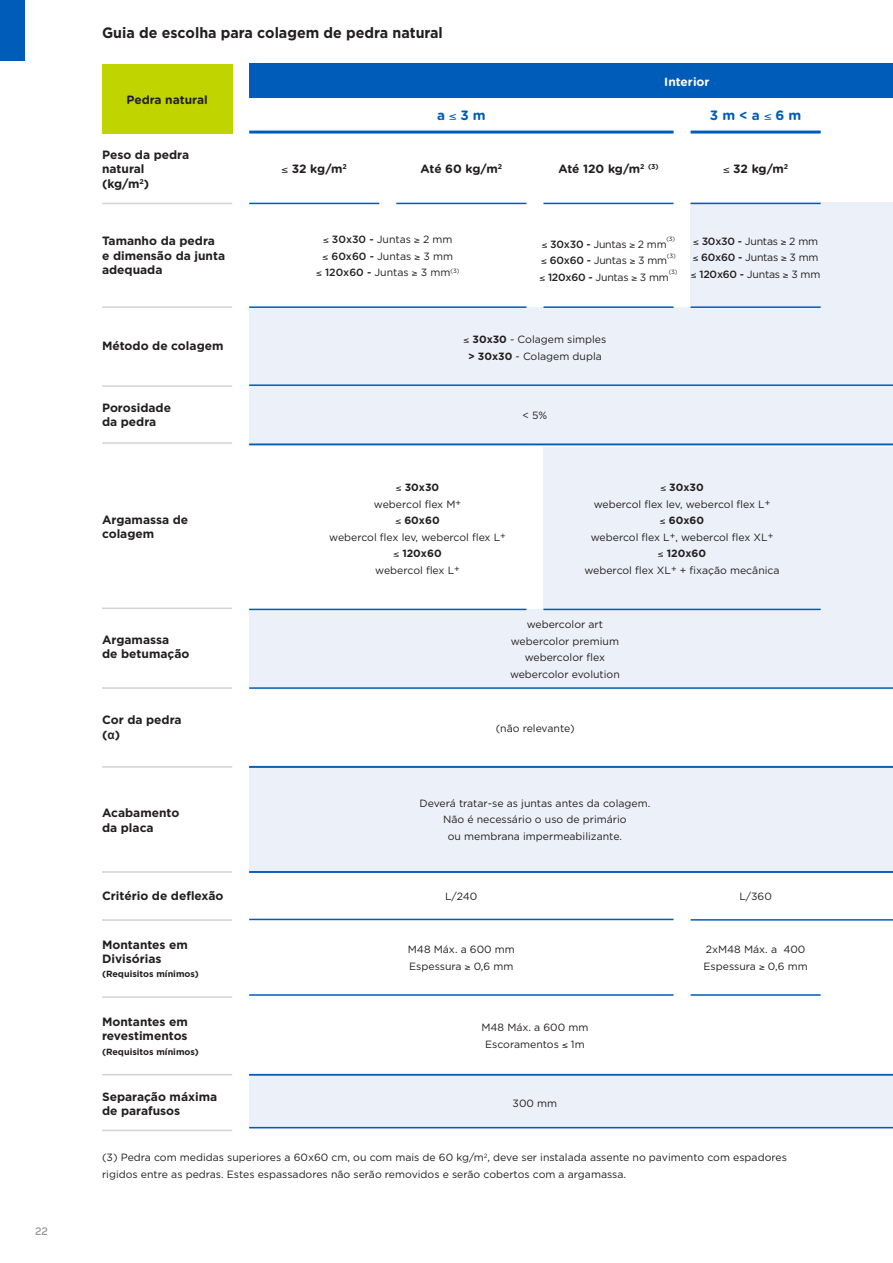
<style>
.page{position:relative;width:893px;height:1263px;background:#fff}
.page>*{position:absolute;margin:0;border:0;box-sizing:border-box;transform-origin:0 0}
.t1{font:700 15px "Gotham";color:#231f20;scale:.95 1}
.t2{font:700 13.5px "Gotham Rounded";color:#005cb9}
.t3{font:700 12px/14.2px "Gotham";color:#231f20}
.t4{font:700 12px "Gotham Rounded";letter-spacing:-.005em;color:#231f20}
.t5{font:700 12px "Gotham Rounded";color:#fff}
.t6{font:12px "Weber";color:#939598;scale:.95 1}
.t7{font:10.5px/16.5px "Gotham";color:#231f20;text-align:center}
.t8{font:10.5px/16.5px "Gotham";letter-spacing:-.02em;color:#231f20}
.t9{font:700 9px "Gotham";color:#231f20}
.t10{font:6.15px "Gotham";color:#231f20}
.s1{font-family:"Arial"}
.s2{font-weight:500}
.s3{font-weight:700}
.s4{font-size:9px}
</style>
<div class="page">
<div style="left:249px;top:765px;width:644px;height:107px;background:#ecf1f9"></div>
<div style="left:690px;top:203px;width:203px;height:120px;background:#ecf1f9"></div>
<div style="left:543px;top:447px;width:350px;height:162px;background:#ecf1f9"></div>
<div style="left:249px;top:609px;width:644px;height:79px;background:#ecf1f9"></div>
<div style="left:249px;top:1074px;width:644px;height:55px;background:#ecf1f9"></div>
<div style="left:249px;top:308px;width:644px;height:137px;background:#ecf1f9"></div>
<div style="left:102px;top:64px;width:130px;height:70px;background:#c0d400"></div>
<hr style="left:102px;top:203px;width:130px;height:1px;background:#d1d3d4">
<hr style="left:249px;top:203px;width:130px;height:1px;background:#005cb9">
<hr style="left:396px;top:203px;width:130px;height:1px;background:#005cb9">
<hr style="left:543px;top:203px;width:131px;height:1px;background:#005cb9">
<hr style="left:691px;top:203px;width:130px;height:1px;background:#005cb9">
<hr style="left:102px;top:385px;width:130px;height:2px;background:#d1d3d4">
<hr style="left:102px;top:442px;width:130px;height:2px;background:#d1d3d4">
<hr style="left:102px;top:306px;width:130px;height:2px;background:#d1d3d4">
<hr style="left:102px;top:607px;width:130px;height:2px;background:#d1d3d4">
<hr style="left:102px;top:687px;width:130px;height:2px;background:#d1d3d4">
<hr style="left:102px;top:766px;width:130px;height:2px;background:#d1d3d4">
<hr style="left:102px;top:871px;width:130px;height:2px;background:#d1d3d4">
<hr style="left:102px;top:919px;width:130px;height:2px;background:#d1d3d4">
<hr style="left:102px;top:996px;width:130px;height:2px;background:#d1d3d4">
<hr style="left:102px;top:1074px;width:130px;height:1px;background:#d1d3d4">
<hr style="left:102px;top:1130px;width:130px;height:1px;background:#d1d3d4">
<div style="left:249px;top:64px;width:644px;height:34px;background:#005cb9"></div>
<hr style="left:249px;top:131px;width:425px;height:3px;background:#005cb9">
<hr style="left:691px;top:131px;width:130px;height:3px;background:#005cb9">
<hr style="left:249px;top:994px;width:425px;height:2px;background:#005cb9">
<hr style="left:691px;top:994px;width:130px;height:2px;background:#005cb9">
<hr style="left:249px;top:444px;width:644px;height:1px;background:#005cb9">
<hr style="left:249px;top:306px;width:277px;height:2px;background:#005cb9">
<hr style="left:543px;top:306px;width:131px;height:2px;background:#005cb9">
<hr style="left:691px;top:306px;width:130px;height:2px;background:#005cb9">
<hr style="left:249px;top:919px;width:425px;height:1px;background:#005cb9">
<hr style="left:691px;top:919px;width:202px;height:2px;background:#005cb9">
<hr style="left:249px;top:766px;width:644px;height:2px;background:#005cb9">
<hr style="left:249px;top:609px;width:277px;height:1px;background:#005cb9">
<hr style="left:543px;top:609px;width:278px;height:1px;background:#005cb9">
<hr style="left:249px;top:384px;width:644px;height:2px;background:#005cb9">
<hr style="left:249px;top:871px;width:644px;height:2px;background:#005cb9">
<hr style="left:249px;top:687px;width:644px;height:2px;background:#005cb9">
<hr style="left:249px;top:1127px;width:644px;height:1px;background:#005cb9">
<hr style="left:249px;top:1074px;width:644px;height:1px;background:#005cb9">
<div style="left:0;top:0;width:25px;height:61px;background:#005cb9"></div>
<p class="t6" style="left:35px;top:1224px;width:15px">22</p>
<h1 class="t1" style="left:102px;top:23px;width:360px">Guia de escolha para colagem de pedra natural</h1>
<p class="t4" style="left:126px;top:91px;width:83px">Pedra natural</p>
<p class="t3" style="left:102px;top:148px;width:89px">Peso da pedra natural (kg/m<sup>2</sup>)</p>
<p class="t2" style="left:437px;top:105px;width:50px">a ≤ 3 m</p>
<p class="t4" style="left:282px;top:160px;width:67px">≤ 32 kg/m<sup>2</sup></p>
<p class="t4" style="left:421px;top:160px;width:83px">Até 60 kg/m<sup>2</sup></p>
<p class="t5" style="left:664px;top:73px;width:47px">Interior</p>
<p class="t4" style="left:558px;top:160px;width:102px">Até 120 kg/m<sup>2</sup> <sup>(3)</sup></p>
<p class="t2" style="left:710px;top:105px;width:93px">3 m &lt; a ≤ 6 m</p>
<p class="t4" style="left:723px;top:160px;width:67px">≤ 32 kg/m<sup>2</sup></p>
<p class="t3" style="left:102px;top:234px;width:125px">Tamanho da pedra e dimensão da junta adequada</p>
<p class="t3" style="left:102px;top:339px;width:123px">Método de colagem</p>
<p class="t3" style="left:102px;top:400px;width:71px">Porosidade da pedra</p>
<p class="t3" style="left:102px;top:512px;width:88px">Argamassa de colagem</p>
<p class="t3" style="left:102px;top:633px;width:89px">Argamassa<br>de betumação</p>
<p class="t3" style="left:102px;top:713px;width:81px">Cor da pedra (<span class="s1">α</span>)</p>
<p class="t3" style="left:102px;top:806px;width:79px">Acabamento da placa</p>
<p class="t3" style="left:102px;top:889px;width:123px">Critério de deflexão</p>
<p class="t3" style="left:102px;top:937px;width:87px">Montantes em<br>Divisórias</p>
<p class="t9" style="left:102px;top:968px;width:98px">(Requisitos mínimos)</p>
<p class="t3" style="left:102px;top:1015px;width:87px">Montantes em revestimentos</p>
<p class="t9" style="left:102px;top:1045px;width:98px">(Requisitos mínimos)</p>
<p class="t3" style="left:102px;top:1089px;width:117px">Separação máxima de parafusos</p>
<p class="t7" style="left:316px;top:231px;width:145px">≤ <span class="s2">30x30 -</span> Juntas ≥ 2 mm<br>≤ <span class="s2">60x60 -</span> Juntas ≥ 3 mm<br>≤ <span class="s2">120x60 -</span> Juntas ≥ 3 mm<sup>(3)</sup></p>
<p class="t8" style="left:542px;top:236px;width:126px">≤ <span class="s2">30x30 -</span> Juntas ≥ 2 mm</p>
<p class="t10" style="left:666px;top:235px;width:10px">(3)</p>
<p class="t10" style="left:667px;top:252px;width:10px">(3)</p>
<p class="t8" style="left:539px;top:269px;width:131px">≤ <span class="s2">120x60 -</span> Juntas ≥ 3 mm</p>
<p class="t8" style="left:541px;top:252px;width:127px">≤ <span class="s2">60x60 -</span> Juntas ≥ 3 mm</p>
<p class="t10" style="left:669px;top:268px;width:10px">(3)</p>
<p class="t8" style="left:691px;top:233px;width:131px">≤ <span class="s2">30x30 -</span> Juntas ≥ 2 mm ≤ <span class="s2">60x60 -</span> Juntas ≥ 3 mm ≤ <span class="s2">120x60 -</span> Juntas ≥ 3 mm</p>
<p class="t7" style="left:464px;top:331px;width:144px">≤ <span class="s3">30x30</span> - Colagem simples <span class="s3">&gt; 30x30</span> - Colagem dupla</p>
<p class="t7" style="left:522px;top:407px;width:26px">&lt; 5%</p>
<p class="t7" style="left:329px;top:479px;width:178px">≤ <span class="s3">30x30<br></span>webercol flex M<span class="s4">+<br></span>≤ <span class="s3">60x60<br></span>webercol flex lev, webercol flex L<span class="s4">+ </span>≤ <span class="s3">120x60<br></span>webercol flex L<span class="s4">+</span></p>
<p class="t7" style="left:584px;top:479px;width:197px">≤ <span class="s3">30x30<br></span>webercol flex lev, webercol flex L<span class="s4">+<br></span>≤ <span class="s3">60x60<br></span>webercol flex L<span class="s4">+</span>, webercol flex XL<span class="s4">+<br></span>≤ <span class="s3">120x60<br></span>webercol flex XL<span class="s4">+</span> + fixação mecânica</p>
<p class="t7" style="left:510px;top:616px;width:111px">webercolor art webercolor premium webercolor flex webercolor evolution</p>
<p class="t7" style="left:496px;top:720px;width:80px">(não relevante)</p>
<p class="t7" style="left:420px;top:794px;width:232px">Deverá tratar-se as juntas antes da colagem.<br>Não é necessário o uso de primário<br>ou membrana impermeabilizante.</p>
<p class="t7" style="left:445px;top:888px;width:34px">L/240</p>
<p class="t7" style="left:739px;top:888px;width:34px">L/360</p>
<p class="t7" style="left:408px;top:941px;width:109px;text-align:left">M48 Máx. a 600 mm<br>Espessura ≥ 0,6 mm</p>
<p class="t7" style="left:481px;top:1019px;width:109px">M48 Máx. a 600 mm<br>Escoramentos ≤ 1m</p>
<p class="t7" style="left:513px;top:1094px;width:46px">300 mm</p>
<p class="t7" style="left:703px;top:941px;width:106px;text-align:left">2xM48 Máx. a 400<br>Espessura ≥ 0,6 mm</p>
<p class="t7" style="left:102px;top:1149px;width:686px;text-align:left">(3) Pedra com medidas superiores a 60x60 cm, ou com mais de 60 kg/m<sup>2</sup>, deve ser instalada assente no pavimento com espadores rigidos entre as pedras. Estes espassadores não serão removidos e serão cobertos com a argamassa.</p>
</div>
